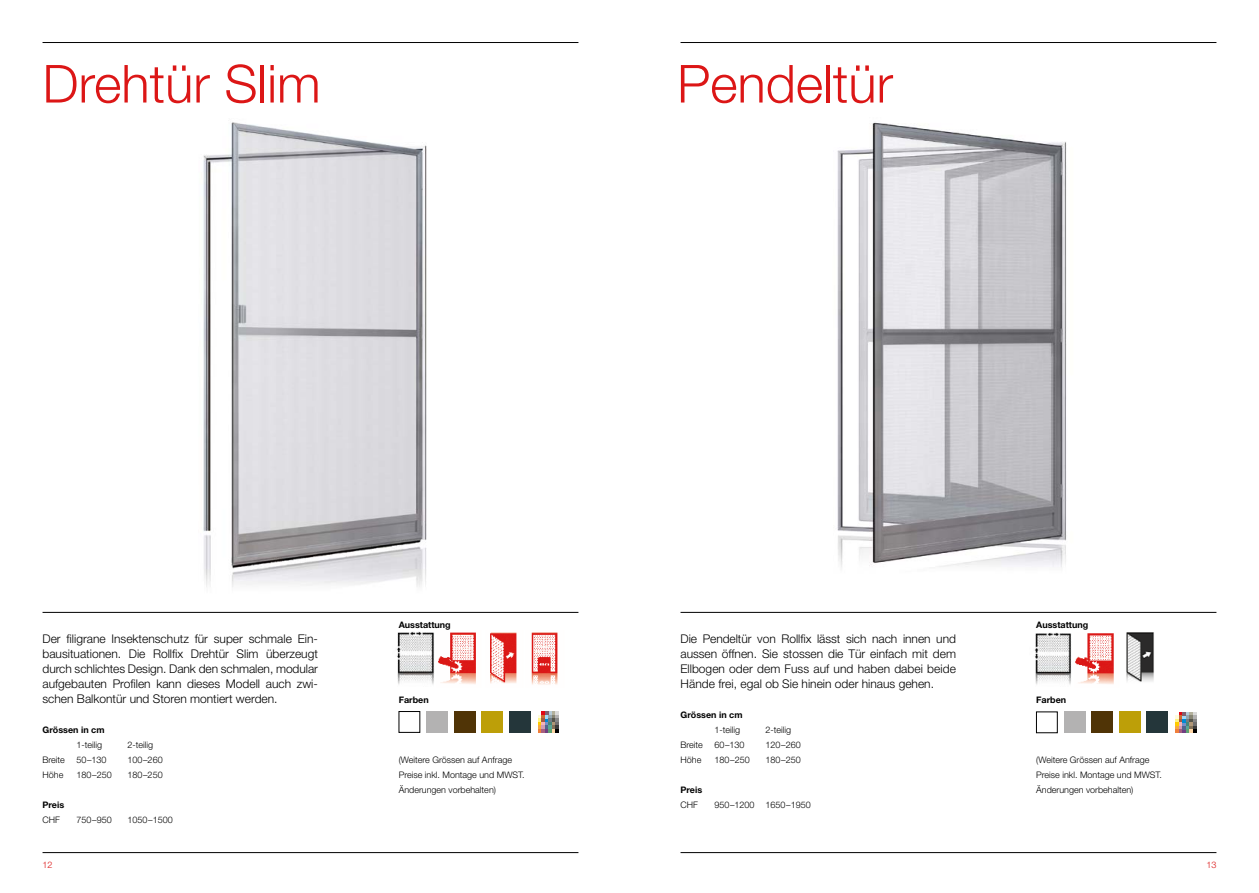
<style>
.page{position:relative;width:1259px;height:893px;background:#fff}
.page>*{position:absolute;margin:0;border:0;box-sizing:border-box;transform-origin:0 0}
.t1{font:300 52.5px "Helvetica Neue";color:#dc1616}
.t2{font:300 12px/15px "Helvetica Neue";color:#000;text-align:justify}
.t3{font:300 9px/15px "Helvetica Neue";color:#000}
.t4{font:700 9px "Helvetica Neue";color:#000}
.t5{font:300 9px "Helvetica Neue";color:#dc1616}
</style>
<div class="page">
<hr style="left:43px;top:852px;width:535px;height:1px;background:#000">
<hr style="left:43px;top:42px;width:535px;height:1px;background:#000">
<hr style="left:680px;top:852px;width:536px;height:1px;background:#000">
<hr style="left:680px;top:42px;width:536px;height:1px;background:#000">
<hr style="left:43px;top:612px;width:535px;height:1px;background:#000">
<img style="left:531px;top:632px;width:27px;height:53px">
<img style="left:439px;top:632px;width:78px;height:52px">
<img style="left:397px;top:632px;width:42px;height:53px">
<img style="left:203px;top:122px;width:224px;height:465px">
<img style="left:837px;top:122px;width:230px;height:446px">
<hr style="left:680px;top:612px;width:536px;height:1px;background:#000">
<img style="left:1034px;top:632px;width:38px;height:53px">
<img style="left:1075px;top:633px;width:39px;height:51px">
<div style="left:399px;top:711px;width:21px;height:22px;border:1px solid #000"></div>
<div style="left:426px;top:711px;width:22px;height:22px;background:#b3b2b2"></div>
<div style="left:454px;top:711px;width:21px;height:22px;background:#503406"></div>
<div style="left:482px;top:711px;width:21px;height:22px;background:#bd9f08"></div>
<svg style="left:538px;top:711px;width:21px;height:22px"></svg>
<div style="left:509px;top:711px;width:21px;height:22px;background:#24363a"></div>
<div style="left:1064px;top:712px;width:21px;height:21px;background:#b3b2b2"></div>
<div style="left:1091px;top:712px;width:21px;height:21px;background:#503406"></div>
<div style="left:1119px;top:712px;width:21px;height:21px;background:#bd9f08"></div>
<svg style="left:1175px;top:712px;width:21px;height:21px"></svg>
<div style="left:1146px;top:712px;width:22px;height:21px;background:#24363a"></div>
<img style="left:1126px;top:632px;width:28px;height:50px">
<h1 class="t1" style="left:43px;top:52px;width:280px">Drehtür Slim</h1>
<h1 class="t1" style="left:677px;top:52px;width:217px">Pendeltür</h1>
<p class="t2" style="left:43px;top:630px;width:277px">Der filigrane Insektenschutz für super schmale Ein&shy;bausituationen. Die Rollfix Drehtür Slim überzeugt durch schlichtes Design. Dank den schmalen, modular aufgebauten Profilen kann dieses Modell auch zwi&shy;schen Balkontür und Storen montiert werden.</p>
<p class="t4" style="left:43px;top:724px;width:63px">Grössen in cm</p>
<p class="t3" style="left:77px;top:737px;width:27px">1-teilig</p>
<p class="t3" style="left:128px;top:737px;width:27px">2-teilig</p>
<p class="t3" style="left:43px;top:752px;width:24px">Breite</p>
<p class="t3" style="left:77px;top:752px;width:32px">50–130</p>
<p class="t3" style="left:128px;top:752px;width:37px">100–260</p>
<p class="t3" style="left:43px;top:767px;width:22px">Höhe</p>
<p class="t3" style="left:77px;top:767px;width:37px">180–250</p>
<p class="t3" style="left:128px;top:767px;width:37px">180–250</p>
<p class="t4" style="left:43px;top:799px;width:23px">Preis</p>
<p class="t3" style="left:43px;top:812px;width:19px">CHF</p>
<p class="t3" style="left:77px;top:812px;width:37px">750–950</p>
<p class="t3" style="left:128px;top:812px;width:47px">1050–1500</p>
<p class="t4" style="left:399px;top:619px;width:54px">Ausstattung</p>
<p class="t4" style="left:399px;top:694px;width:32px">Farben</p>
<p class="t3" style="left:399px;top:752px;width:127px">(Weitere Grössen auf Anfrage<br>Preise inkl. Montage und MWST.<br>Änderungen vorbehalten)</p>
<p class="t2" style="left:680px;top:630px;width:277px">Die Pendeltür von Rollfix lässt sich nach innen und aussen öffnen. Sie stossen die Tür einfach mit dem Ellbogen oder dem Fuss auf und haben dabei beide Hände frei, egal ob Sie hinein oder hinaus gehen.</p>
<p class="t4" style="left:680px;top:709px;width:63px">Grössen in cm</p>
<p class="t3" style="left:714px;top:722px;width:27px">1-teilig</p>
<p class="t3" style="left:765px;top:722px;width:27px">2-teilig</p>
<p class="t3" style="left:680px;top:737px;width:24px">Breite</p>
<p class="t3" style="left:714px;top:737px;width:32px">60–130</p>
<p class="t3" style="left:765px;top:737px;width:37px">120–260</p>
<p class="t3" style="left:680px;top:752px;width:22px">Höhe</p>
<p class="t3" style="left:714px;top:752px;width:37px">180–250</p>
<p class="t3" style="left:765px;top:752px;width:37px">180–250</p>
<p class="t4" style="left:680px;top:784px;width:23px">Preis</p>
<p class="t3" style="left:680px;top:797px;width:19px">CHF</p>
<p class="t3" style="left:714px;top:797px;width:98px">950–1200 1650–1950</p>
<p class="t4" style="left:1036px;top:619px;width:54px">Ausstattung</p>
<p class="t4" style="left:1036px;top:694px;width:32px">Farben</p>
<p class="t3" style="left:1036px;top:752px;width:127px">(Weitere Grössen auf Anfrage<br>Preise inkl. Montage und MWST.<br>Änderungen vorbehalten)</p>
<p class="t5" style="left:43px;top:859px;width:12px">12</p>
<p class="t5" style="left:1206px;top:859px;width:12px">13</p>
</div>
